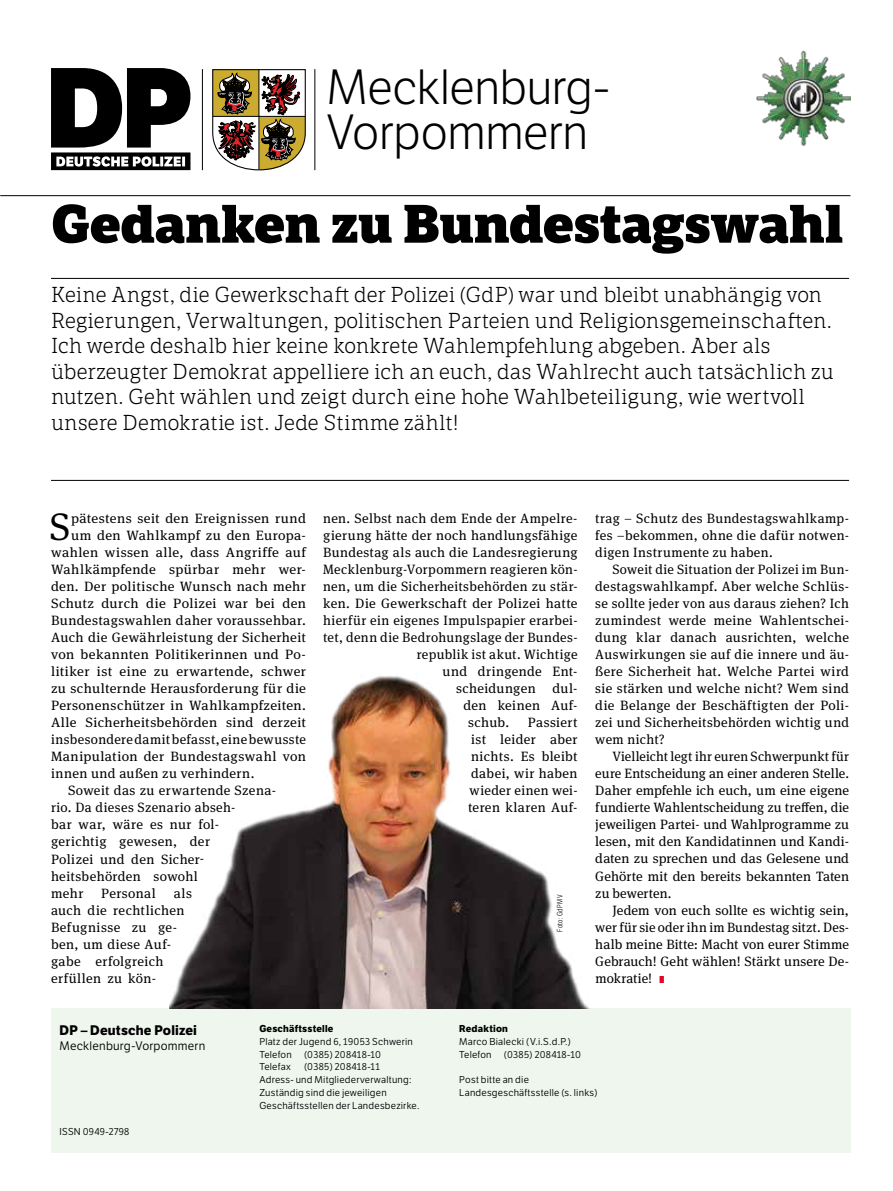
<style>
.page{position:relative;width:893px;height:1191px;background:#fff}
.page>*{position:absolute;margin:0;border:0;box-sizing:border-box;transform-origin:0 0}
.t1{font:800 52.5px "LFT Etica Sheriff";letter-spacing:-.01em;color:#000}
.t2{font:48px/45px "LFT Etica Lt";letter-spacing:-.01em;color:#000}
.t3{font:38.25px "Meta Serif Pro";color:#000}
.t4{font:300 21px/25.5px "LFT Etica Sheriff";letter-spacing:-.01em;color:#000}
.t5{font:13.5px/17px "Meta Serif Pro";letter-spacing:.03em;color:#000;text-align:justify}
.t6{font:13.5px "Meta Serif Pro";letter-spacing:.03em;color:#000;scale:1.04 1}
.t7{font:700 13.5px "LFT Etica";letter-spacing:.015em;color:#000}
.t8{font:12px "LFT Etica Bk";letter-spacing:.02em;color:#000}
.t9{font:9.75px/12.8px "LFT Etica Bk";letter-spacing:.025em;color:#000}
.t10{font:700 9.75px "LFT Etica";letter-spacing:.025em;color:#000}
.t11{font:300 7.5px "LFT Etica Condensed";letter-spacing:.02em;color:#000}
.s1{font-family:"LFT Etica XB";font-size:9.75px;color:#e40428}
</style>
<div class="page">
<hr style="left:0;top:195px;width:850px;height:1px;background:#000">
<svg style="left:51px;top:68px;width:139px;height:102px"></svg>
<img style="left:757px;top:50px;width:93px;height:96px">
<hr style="left:202px;top:69px;width:1px;height:101px;background:#000">
<hr style="left:315px;top:69px;width:1px;height:101px;background:#000">
<svg style="left:212px;top:69px;width:94px;height:101px"></svg>
<div style="left:51px;top:1008px;width:799px;height:144px;background:#eef6ed"></div>
<hr style="left:51px;top:278px;width:798px;height:1px;background:#000">
<hr style="left:51px;top:480px;width:798px;height:1px;background:#000">
<img style="left:169px;top:676px;width:420px;height:332px">
<h2 class="t2" style="left:327px;top:66px;width:285px">Mecklenburg-<br>Vorpommern</h2>
<h1 class="t1" style="left:51px;top:191px;width:794px">Gedanken zu Bundestagswahl</h1>
<p class="t4" style="left:51px;top:282px;width:784px">Keine Angst, die Gewerkschaft der Polizei (GdP) war und bleibt unabhängig von Regierungen, Verwaltungen, politischen Parteien und Religionsgemeinschaften.<br>Ich werde deshalb hier keine konkrete Wahlempfehlung abgeben. Aber als überzeugter Demokrat appelliere ich an euch, das Wahlrecht auch tatsächlich zu nutzen. Geht wählen und zeigt durch eine hohe Wahlbeteiligung, wie wertvoll unsere Demokratie ist. Jede Stimme zählt!</p>
<h3 class="t3" style="left:49px;top:499px;width:22px">S</h3>
<p class="t6" style="left:71px;top:509px;width:227px">pätestens seit den Ereignissen rund</p>
<p class="t6" style="left:71px;top:526px;width:227px">um den Wahlkampf zu den Europa-</p>
<p class="t6" style="left:51px;top:543px;width:247px">wahlen wissen alle, dass Angriffe auf</p>
<p class="t6" style="left:51px;top:560px;width:247px">Wahlkämpfende spürbar mehr wer-</p>
<p class="t6" style="left:51px;top:577px;width:247px">den. Der politische Wunsch nach mehr</p>
<p class="t6" style="left:51px;top:594px;width:247px">Schutz durch die Polizei war bei den</p>
<p class="t5" style="left:51px;top:611px;width:256px">Bundestagswahlen daher voraussehbar.</p>
<p class="t6" style="left:51px;top:628px;width:247px">Auch die Gewährleistung der Sicherheit</p>
<p class="t6" style="left:51px;top:645px;width:247px">von bekannten Politikerinnen und Po-</p>
<p class="t6" style="left:51px;top:662px;width:247px">litiker ist eine zu erwartende, schwer</p>
<p class="t6" style="left:51px;top:679px;width:247px">zu schulternde Herausforderung für die</p>
<p class="t6" style="left:51px;top:696px;width:247px">Personenschützer in Wahlkampfzeiten.</p>
<p class="t6" style="left:51px;top:713px;width:247px">Alle Sicherheitsbehörden sind derzeit</p>
<p class="t5" style="left:51px;top:730px;width:257px">insbesondere damit befasst, eine bewusste</p>
<p class="t6" style="left:51px;top:747px;width:247px">Manipulation der Bundestagswahl von</p>
<p class="t5" style="left:51px;top:764px;width:205px">innen und außen zu verhindern.</p>
<p class="t5" style="left:68px;top:781px;width:209px">Soweit das zu erwartende Szena-</p>
<p class="t5" style="left:51px;top:798px;width:186px">rio. Da dieses Szenario abseh-</p>
<p class="t5" style="left:51px;top:815px;width:170px">bar war, wäre es nur fol-</p>
<p class="t5" style="left:51px;top:832px;width:160px">gerichtig gewesen, der</p>
<p class="t5" style="left:51px;top:849px;width:155px">Polizei und den Sicher-</p>
<p class="t5" style="left:51px;top:866px;width:149px">heitsbehörden sowohl</p>
<p class="t5" style="left:51px;top:883px;width:34px">mehr</p>
<p class="t5" style="left:101px;top:883px;width:56px">Personal</p>
<p class="t5" style="left:51px;top:883px;width:142px;text-align:left;text-indent:123px">als auch die rechtlichen<br>Befugnisse zu ge&shy;ben, um diese Auf&shy;gabe erfolgreich erfüllen zu kön-</p>
<p class="t5" style="left:323px;top:509px;width:256px">nen. Selbst nach dem Ende der Ampelre-</p>
<p class="t5" style="left:323px;top:526px;width:256px">gierung hätte der noch handlungsfähige</p>
<p class="t5" style="left:323px;top:543px;width:256px">Bundestag als auch die Landesregierung</p>
<p class="t5" style="left:323px;top:560px;width:256px">Mecklenburg-Vorpommern reagieren kön-</p>
<p class="t5" style="left:323px;top:577px;width:256px">nen, um die Sicherheitsbehörden zu stär-</p>
<p class="t5" style="left:323px;top:594px;width:256px">ken. Die Gewerkschaft der Polizei hatte</p>
<p class="t5" style="left:323px;top:611px;width:256px">hierfür ein eigenes Impulspapier erarbei-</p>
<p class="t5" style="left:323px;top:628px;width:256px">tet, denn die Bedrohungslage der Bundes-</p>
<p class="t5" style="left:417px;top:645px;width:162px">republik ist akut. Wichtige</p>
<p class="t5" style="left:443px;top:662px;width:137px">und dringende Ent-</p>
<p class="t5" style="left:456px;top:679px;width:123px">scheidungen dul-</p>
<p class="t5" style="left:464px;top:696px;width:116px">den keinen Auf-</p>
<p class="t5" style="left:468px;top:713px;width:43px">schub.</p>
<p class="t5" style="left:468px;top:713px;width:111px;text-indent:60px">Passiert ist leider aber nichts. Es bleibt dabei, wir haben wieder einen wei&shy;teren klaren Auf-</p>
<p class="t11" style="left:556px;top:931px;width:38px;rotate:-90deg">Foto: GdP MV</p>
<p class="t5" style="left:595px;top:509px;width:255px">trag – Schutz des Bundestagswahlkamp&shy;fes –bekommen, ohne die dafür notwen&shy;digen Instrumente zu haben.</p>
<p class="t5" style="left:595px;top:560px;width:255px;text-indent:17px">Soweit die Situation der Polizei im Bun&shy;destagswahlkampf. Aber welche Schlüs&shy;se sollte jeder von aus daraus ziehen? Ich zumindest werde meine Wahlentschei&shy;dung klar danach ausrichten, welche Auswirkungen sie auf die innere und äu&shy;ßere Sicherheit hat. Welche Partei wird sie stärken und welche nicht? Wem sind die Belange der Beschäftigten der Poli&shy;zei und Sicherheitsbehörden wichtig und wem nicht?</p>
<p class="t5" style="left:595px;top:747px;width:255px;text-indent:17px">Vielleicht legt ihr euren Schwerpunkt für eure Entscheidung an einer anderen Stelle.<br>Daher empfehle ich euch, um eine eigene fundierte Wahlentscheidung zu treffen, die jeweiligen Partei- und Wahlprogramme zu lesen, mit den Kandidatinnen und Kandi&shy;daten zu sprechen und das Gelesene und Gehörte mit den bereits bekannten Taten zu bewerten.</p>
<p class="t5" style="left:595px;top:900px;width:255px;text-indent:17px">Jedem von euch sollte es wichtig sein, wer für sie oder ihn im Bundestag sitzt. Des&shy;halb meine Bitte: Macht von eurer Stimme Gebrauch! Geht wählen! Stärkt unsere De&shy;mokratie! <span class="s1">I</span></p>
<p class="t7" style="left:60px;top:1021px;width:139px">DP – Deutsche Polizei</p>
<p class="t8" style="left:60px;top:1038px;width:147px">Mecklenburg-Vorpommern</p>
<p class="t9" style="left:60px;top:1125px;width:71px">ISSN 0949-2798</p>
<p class="t10" style="left:259px;top:1022px;width:76px">Geschäftsstelle</p>
<p class="t9" style="left:259px;top:1035px;width:155px">Platz der Jugend 6, 19053 Schwerin<br>Telefon</p>
<p class="t9" style="left:304px;top:1048px;width:78px">(0385) 208418-10</p>
<p class="t9" style="left:259px;top:1060px;width:33px">Telefax</p>
<p class="t9" style="left:259px;top:1060px;width:162px;text-indent:45px">(0385) 208418-11<br>Adress- und Mitgliederverwaltung:<br>Zuständig sind die jeweiligen<br>Geschäftsstellen der Landesbezirke.</p>
<p class="t10" style="left:459px;top:1022px;width:50px">Redaktion</p>
<p class="t9" style="left:459px;top:1035px;width:113px">Marco Bialecki (V.i.S.d.P.)<br>Telefon</p>
<p class="t9" style="left:504px;top:1048px;width:78px">(0385) 208418-10</p>
<p class="t9" style="left:459px;top:1073px;width:140px">Post bitte an die<br>Landesgeschäftsstelle (s. links)</p>
</div>
